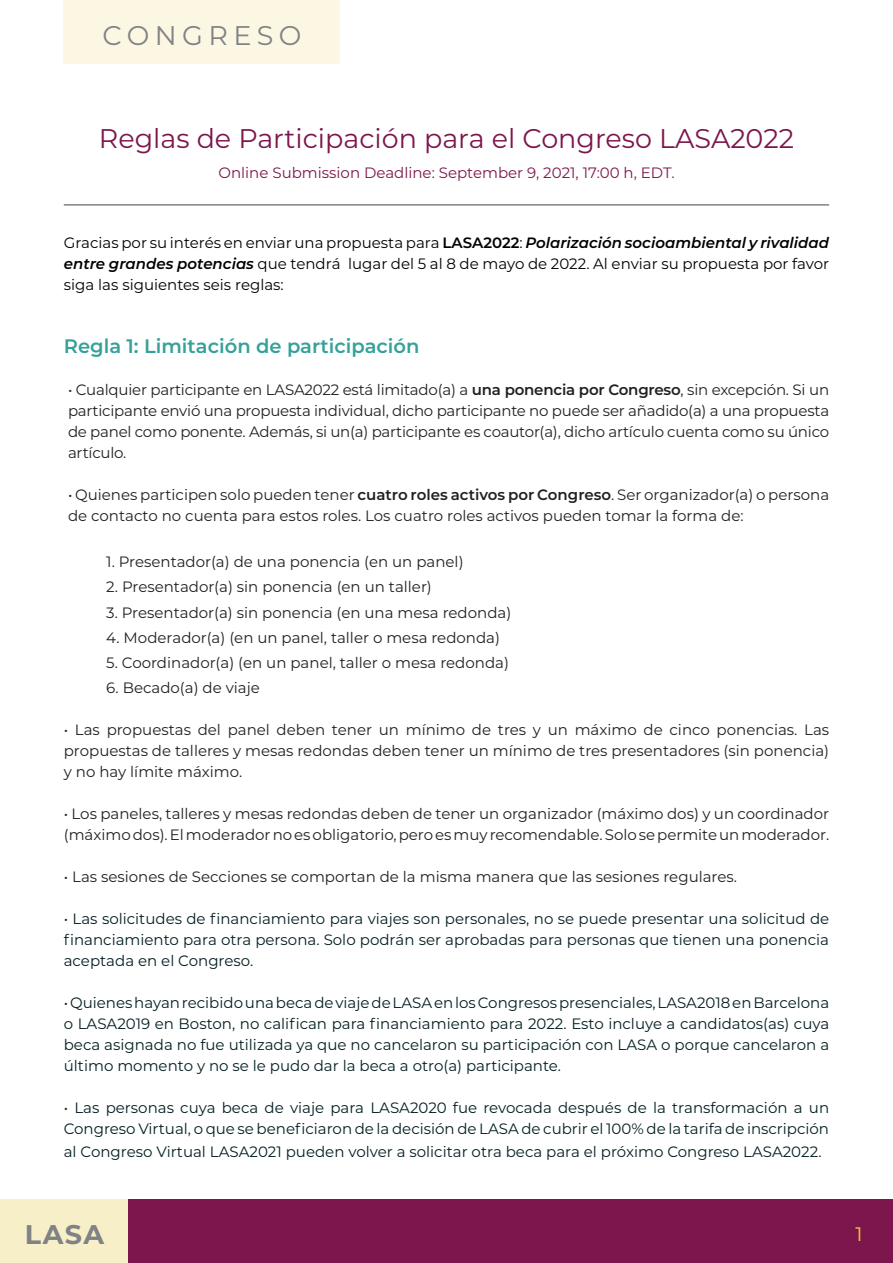
<style>
.page{position:relative;width:893px;height:1263px;background:#fff}
.page>*{position:absolute;margin:0;border:0;box-sizing:border-box;transform-origin:0 0}
.t1{font:27px "Montserrat";color:#7d164c}
.t2{font:27px "Montserrat";letter-spacing:.2em;color:#808285}
.t3{font:700 27px "Montserrat";color:#808285}
.t4{font:600 19.5px "Montserrat";color:#35a199}
.t5{font:19.5px "Montserrat";color:#f8ce34}
.t6{font:15px/21px "Montserrat";color:#231f20;text-align:justify}
.t7{font:15px/21px "Montserrat";color:#041f22;text-align:justify}
.t8{font:15px/21px "Montserrat";color:#000;text-align:justify}
.t9{font:15px "Montserrat";color:#7d164c}
.s1{font-weight:600}
.s2{font-weight:600;font-style:italic}
.s3{color:#231f20}
</style>
<div class="page">
<div style="left:0;top:1199px;width:129px;height:64px;background:#f6efc7"></div>
<div style="left:129px;top:1199px;width:764px;height:64px;background:#7d164c"></div>
<div style="left:64px;top:0;width:276px;height:64px;background:#fbf7e3"></div>
<hr style="left:64px;top:204px;width:765px;height:2px;background:#808285">
<p class="t2" style="left:102px;top:17px;width:201px">CONGRESO</p>
<p class="t1" style="left:99px;top:120px;width:697px">Reglas de Participación para el Congreso LASA2022</p>
<p class="t9" style="left:218px;top:163px;width:457px">Online Submission Deadline: September 9, 2021, 17:00 h, EDT.</p>
<p class="t8" style="left:64px;top:231px;width:767px">Gracias por su interés en enviar una propuesta para <span class="s1">LASA2022</span>: <span class="s2">Polarización socioambiental y rivalidad entre grandes potencias</span> que tendrá lugar del 5 al 8 de mayo de 2022. Al enviar su propuesta por favor siga las siguientes seis reglas:</p>
<p class="t4" style="left:64px;top:332px;width:357px">Regla 1: Limitación de participación</p>
<p class="t6" style="left:68px;top:378px;width:763px">• Cualquier participante en LASA2022 está limitado(a) a <span class="s1">una ponencia por Congreso</span>, sin excepción. Si un participante envió una propuesta individual, dicho participante no puede ser añadido(a) a una propuesta de panel como ponente. Además, si un(a) participante es coautor(a), dicho artículo cuenta como su único artículo.</p>
<p class="t6" style="left:68px;top:483px;width:763px">• Quienes participen solo pueden tener <span class="s1">cuatro roles activos por Congreso</span>. Ser organizador(a) o persona de contacto no cuenta para estos roles. Los cuatro roles activos pueden tomar la forma de:</p>
<p class="t6" style="left:106px;top:551px;width:359px">1. Presentador(a) de una ponencia (en un panel)</p>
<p class="t6" style="left:106px;top:576px;width:327px">2. Presentador(a) sin ponencia (en un taller)</p>
<p class="t6" style="left:106px;top:601px;width:406px">3. Presentador(a) sin ponencia (en una mesa redonda)</p>
<p class="t6" style="left:106px;top:626px;width:395px">4. Moderador(a) (en un panel, taller o mesa redonda)</p>
<p class="t6" style="left:106px;top:652px;width:404px">5. Coordinador(a) (en un panel, taller o mesa redonda)</p>
<p class="t6" style="left:106px;top:677px;width:155px">6. Becado(a) de viaje</p>
<p class="t6" style="left:64px;top:719px;width:767px">• Las propuestas del panel deben tener un mínimo de tres y un máximo de cinco ponencias. Las propuestas de talleres y mesas redondas deben tener un mínimo de tres presentadores (sin ponencia) y no hay límite máximo.</p>
<p class="t6" style="left:64px;top:803px;width:767px">• Los paneles, talleres y mesas redondas deben de tener un organizador (máximo dos) y un coordinador (máximo dos). El moderador no es obligatorio, pero es muy recomendable. Solo se permite un moderador.</p>
<p class="t6" style="left:64px;top:866px;width:675px">• Las sesiones de Secciones se comportan de la misma manera que las sesiones regulares.</p>
<p class="t7" style="left:64px;top:908px;width:767px"><span class="s3">•</span> Las solicitudes de financiamiento para viajes son personales, no se puede presentar una solicitud de financiamiento para otra persona. Solo podrán ser aprobadas para personas que tienen una ponencia aceptada en el Congreso.</p>
<p class="t7" style="left:64px;top:992px;width:767px"><span class="s3">•</span> Quienes hayan recibido una beca de viaje de LASA en los Congresos presenciales, LASA2018 en Barcelona o LASA2019 en Boston, no califican para financiamiento para 2022. Esto incluye a candidatos(as) cuya beca asignada no fue utilizada ya que no cancelaron su participación con LASA o porque cancelaron a último momento y no se le pudo dar la beca a otro(a) participante.</p>
<p class="t7" style="left:64px;top:1097px;width:767px"><span class="s3">•</span> Las personas cuya beca de viaje para LASA2020 fue revocada después de la transformación a un<br>Congreso Virtual, o que se beneficiaron de la decisión de LASA de cubrir el 100% de la tarifa de inscripción</p>
<p class="t7" style="left:64px;top:1140px;width:759px">al Congreso Virtual LASA2021 pueden volver a solicitar otra beca para el próximo Congreso LASA2022.</p>
<h1 class="t3" style="left:25px;top:1215px;width:81px">LASA</h1>
<h2 class="t5" style="left:855px;top:1220px;width:9px">1</h2>
</div>
